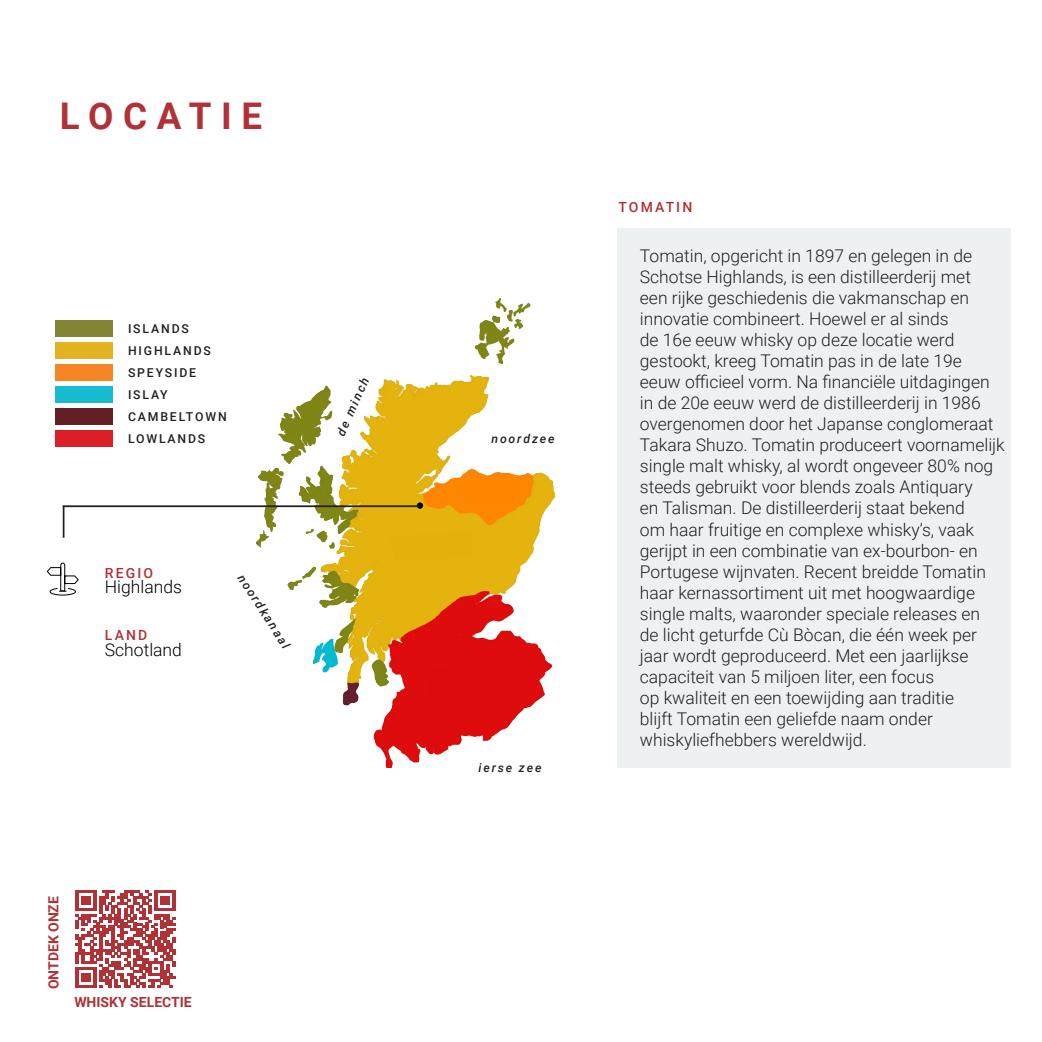
<style>
.page{position:relative;width:1042px;height:1042px;background:#fff}
.page>*{position:absolute;margin:0;border:0;box-sizing:border-box;transform-origin:0 0}
.t1{font:700 36.75px "Roboto";letter-spacing:.26em;color:#b03136}
.t2{font:300 17.5px/21px "Roboto";color:#231f20}
.t3{font:300 17.5px "Roboto";color:#000001}
.t4{font:700 14px "Roboto";color:#b03136}
.t5{font:500 14px "Roboto";letter-spacing:.15em;color:#b03136}
.t6{font:500 12.25px "Roboto";letter-spacing:.15em;color:#231f20}
.t7{font:italic 500 12.25px "Roboto";letter-spacing:.15em;color:#231f20}
</style>
<div class="page">
<div style="left:617px;top:228px;width:394px;height:539px;background:#edf1f2"></div>
<div style="left:55px;top:320px;width:58px;height:17px;background:#808634"></div>
<div style="left:55px;top:342px;width:58px;height:17px;background:#e2b223"></div>
<div style="left:55px;top:364px;width:58px;height:17px;background:#f58522"></div>
<div style="left:55px;top:386px;width:58px;height:17px;background:#18bbd0"></div>
<div style="left:55px;top:408px;width:58px;height:17px;background:#651f27"></div>
<div style="left:55px;top:430px;width:58px;height:17px;background:#dc1f27"></div>
<img style="left:256px;top:298px;width:298px;height:469px">
<svg style="left:46px;top:562px;width:33px;height:34px"></svg>
<div style="left:417px;top:502px;width:6px;height:7px;background:#000001;border-radius:50%"></div>
<hr style="left:63px;top:505px;width:357px;height:2px;background:#231f20">
<hr style="left:63px;top:506px;width:1px;height:32px;background:#231f20">
<svg style="left:76px;top:890px;width:99px;height:97px"></svg>
<p class="t1" style="left:60px;top:90px;width:204px">LOCATIE</p>
<p class="t6" style="left:128px;top:320px;width:62px">ISLANDS</p>
<p class="t6" style="left:128px;top:342px;width:84px">HIGHLANDS</p>
<p class="t6" style="left:128px;top:364px;width:70px">SPEYSIDE</p>
<p class="t6" style="left:128px;top:386px;width:41px">ISLAY</p>
<p class="t6" style="left:128px;top:408px;width:100px">CAMBELTOWN</p>
<p class="t6" style="left:128px;top:430px;width:79px">LOWLANDS</p>
<p class="t7" style="left:332px;top:431px;width:64px;rotate:-66deg">de minch</p>
<p class="t5" style="left:105px;top:563px;width:50px">REGIO</p>
<p class="t3" style="left:105px;top:575px;width:79px">Highlands</p>
<p class="t5" style="left:105px;top:625px;width:44px">LAND</p>
<p class="t3" style="left:105px;top:637px;width:79px">Schotland</p>
<p class="t7" style="left:248px;top:571px;width:87px;rotate:57deg">noordkanaal</p>
<p class="t4" style="left:44px;top:989px;width:95px;rotate:-90deg">ONTDEK ONZE</p>
<p class="t4" style="left:74px;top:992px;width:119px">WHISKY SELECTIE</p>
<p class="t7" style="left:491px;top:430px;width:65px">noordzee</p>
<p class="t7" style="left:478px;top:759px;width:65px">ierse zee</p>
<p class="t5" style="left:618px;top:197px;width:75px">TOMATIN</p>
<p class="t2" style="left:640px;top:245px;width:366px">Tomatin, opgericht in 1897 en gelegen in de Schotse Highlands, is een distilleerderij met<br>een rijke geschiedenis die vakmanschap en innovatie combineert. Hoewel er al sinds<br>de 16e eeuw whisky op deze locatie werd gestookt, kreeg Tomatin pas in de late 19e eeuw officieel vorm. Na financiële uitdagingen in de 20e eeuw werd de distilleerderij in 1986 overgenomen door het Japanse conglomeraat Takara Shuzo. Tomatin produceert voornamelijk single malt whisky, al wordt ongeveer 80% nog steeds gebruikt voor blends zoals Antiquary<br>en Talisman. De distilleerderij staat bekend<br>om haar fruitige en complexe whisky’s, vaak gerijpt in een combinatie van ex-bourbon- en Portugese wijnvaten. Recent breidde Tomatin haar kernassortiment uit met hoogwaardige single malts, waaronder speciale releases en<br>de licht geturfde Cù Bòcan, die één week per jaar wordt geproduceerd. Met een jaarlijkse capaciteit van 5 miljoen liter, een focus<br>op kwaliteit en een toewijding aan traditie<br>blijft Tomatin een geliefde naam onder whiskyliefhebbers wereldwijd.</p>
</div>
